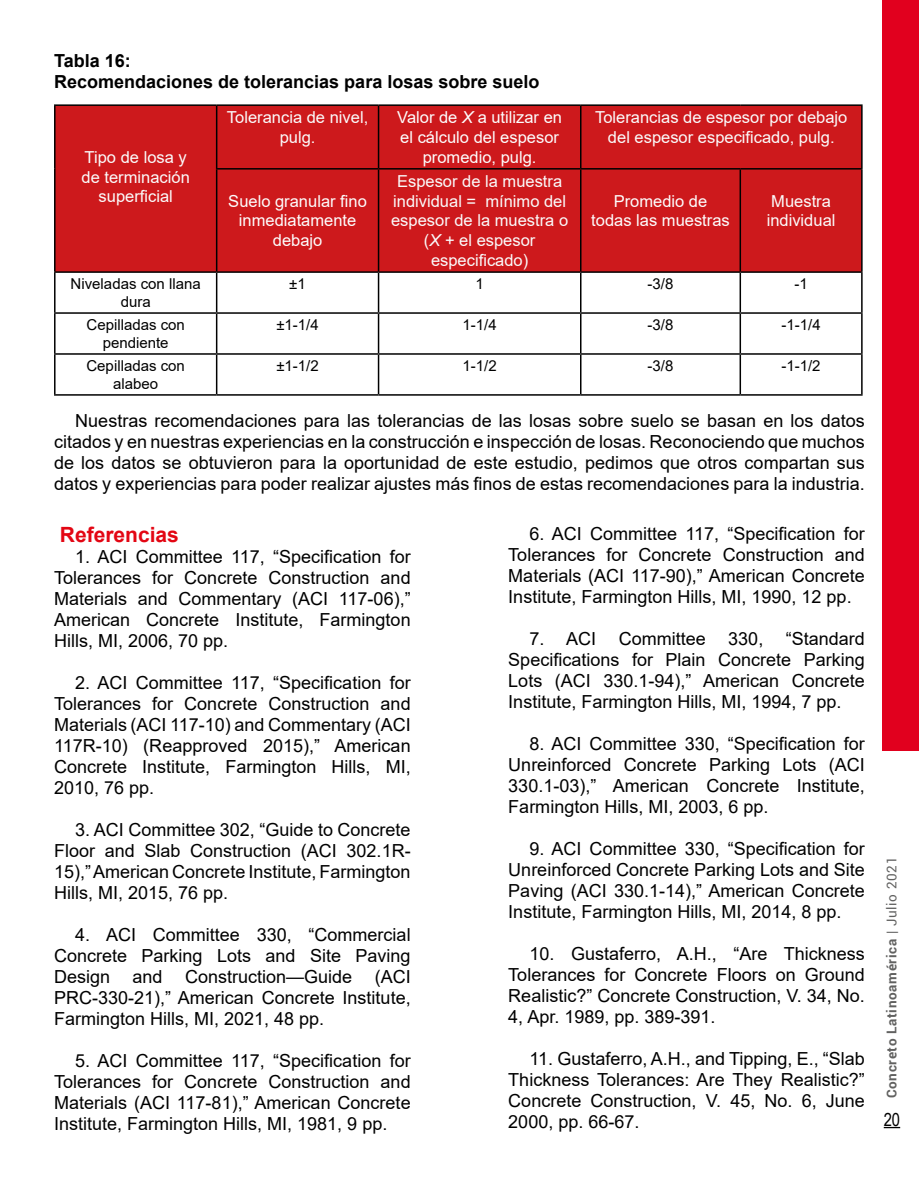
<style>
.page{position:relative;width:919px;height:1187px;background:#fff}
.page>*{position:absolute;margin:0;border:0;box-sizing:border-box;transform-origin:0 0}
.t1{font:700 21px "Arial";color:#e30613}
.t2{font:18px/21px "Arial";color:#000;text-align:justify}
.t3{font:700 18px/21px "Arial";color:#000}
.t4{font:18px "Arial Narrow";color:#000}
.t5{font:16.5px/19.8px "Arial";color:#fbfbfb;text-align:center}
.t6{font:16.5px/19.8px "Arial";color:#fdfdfd;text-align:center}
.t7{font:16.5px/19.8px "Arial";color:#fafafa;text-align:center}
.t8{font:15px/18px "Arial";color:#000;text-align:center}
.t9{font:700 13.5px "Roboto";letter-spacing:.05em;color:#616160}
.s1{font-style:italic}
.s2{font-weight:400}
</style>
<div class="page">
<svg style="left:883px;top:1126px;width:17px;height:2px"></svg>
<div style="left:56px;top:106px;width:805px;height:165px;background:#cd191c"></div>
<hr style="left:54px;top:104px;width:163px;height:2px;background:#000">
<hr style="left:54px;top:106px;width:2px;height:63px;background:#000">
<hr style="left:217px;top:104px;width:161px;height:2px;background:#000">
<hr style="left:216px;top:106px;width:1px;height:62px;background:#000">
<hr style="left:378px;top:104px;width:202px;height:2px;background:#000">
<hr style="left:378px;top:106px;width:1px;height:62px;background:#000">
<hr style="left:580px;top:104px;width:160px;height:2px;background:#000">
<hr style="left:580px;top:106px;width:1px;height:62px;background:#000">
<hr style="left:740px;top:104px;width:122px;height:2px;background:#000">
<hr style="left:861px;top:106px;width:1px;height:62px;background:#000">
<hr style="left:54px;top:169px;width:2px;height:102px;background:#000">
<hr style="left:216px;top:168px;width:162px;height:1px;background:#000">
<hr style="left:216px;top:169px;width:1px;height:102px;background:#000">
<hr style="left:378px;top:168px;width:202px;height:1px;background:#000">
<hr style="left:378px;top:169px;width:1px;height:102px;background:#000">
<hr style="left:580px;top:168px;width:160px;height:1px;background:#000">
<hr style="left:580px;top:169px;width:1px;height:102px;background:#000">
<hr style="left:740px;top:168px;width:122px;height:1px;background:#000">
<hr style="left:739px;top:169px;width:2px;height:102px;background:#000">
<hr style="left:861px;top:169px;width:1px;height:102px;background:#000">
<hr style="left:54px;top:271px;width:163px;height:2px;background:#000">
<hr style="left:54px;top:273px;width:2px;height:39px;background:#000">
<hr style="left:217px;top:271px;width:161px;height:2px;background:#000">
<hr style="left:216px;top:273px;width:1px;height:39px;background:#000">
<hr style="left:378px;top:271px;width:202px;height:2px;background:#000">
<hr style="left:378px;top:273px;width:1px;height:39px;background:#000">
<hr style="left:580px;top:271px;width:160px;height:2px;background:#000">
<hr style="left:580px;top:273px;width:1px;height:39px;background:#000">
<hr style="left:740px;top:271px;width:122px;height:2px;background:#000">
<hr style="left:739px;top:273px;width:2px;height:39px;background:#000">
<hr style="left:861px;top:273px;width:1px;height:39px;background:#000">
<hr style="left:54px;top:312px;width:163px;height:2px;background:#000">
<hr style="left:54px;top:314px;width:2px;height:39px;background:#000">
<hr style="left:217px;top:312px;width:161px;height:2px;background:#000">
<hr style="left:216px;top:314px;width:1px;height:39px;background:#000">
<hr style="left:378px;top:312px;width:202px;height:2px;background:#000">
<hr style="left:378px;top:314px;width:1px;height:39px;background:#000">
<hr style="left:580px;top:312px;width:160px;height:2px;background:#000">
<hr style="left:580px;top:314px;width:1px;height:39px;background:#000">
<hr style="left:740px;top:312px;width:122px;height:2px;background:#000">
<hr style="left:739px;top:314px;width:2px;height:39px;background:#000">
<hr style="left:861px;top:314px;width:1px;height:39px;background:#000">
<hr style="left:54px;top:353px;width:163px;height:2px;background:#000">
<hr style="left:54px;top:355px;width:2px;height:39px;background:#000">
<hr style="left:217px;top:353px;width:161px;height:2px;background:#000">
<hr style="left:216px;top:355px;width:1px;height:39px;background:#000">
<hr style="left:378px;top:353px;width:202px;height:2px;background:#000">
<hr style="left:378px;top:355px;width:1px;height:39px;background:#000">
<hr style="left:580px;top:353px;width:160px;height:2px;background:#000">
<hr style="left:580px;top:355px;width:1px;height:39px;background:#000">
<hr style="left:740px;top:353px;width:122px;height:2px;background:#000">
<hr style="left:739px;top:355px;width:2px;height:39px;background:#000">
<hr style="left:861px;top:355px;width:1px;height:39px;background:#000">
<hr style="left:54px;top:394px;width:163px;height:1px;background:#000">
<hr style="left:217px;top:394px;width:161px;height:1px;background:#000">
<hr style="left:378px;top:394px;width:202px;height:1px;background:#000">
<hr style="left:580px;top:394px;width:160px;height:1px;background:#000">
<hr style="left:740px;top:394px;width:122px;height:1px;background:#000">
<div style="left:882px;top:0;width:36px;height:750px;background:#e1001e"></div>
<p class="t3" style="left:54px;top:50px;width:487px">Tabla 16:<br>Recomendaciones de tolerancias para losas sobre suelo</p>
<p class="t5" style="left:82px;top:147px;width:110px">Tipo de losa y de terminación superficial</p>
<p class="t5" style="left:227px;top:107px;width:143px">Tolerancia de nivel, pulg.</p>
<p class="t6" style="left:397px;top:107px;width:166px">Valor de <span class="s1">X</span> a utilizar en el cálculo del espesor promedio, pulg.</p>
<p class="t5" style="left:595px;top:107px;width:254px">Tolerancias de espesor por debajo del espesor especificado, pulg.</p>
<p class="t6" style="left:228px;top:191px;width:140px">Suelo granular fino inmediatamente debajo</p>
<p class="t7" style="left:391px;top:171px;width:178px">Espesor de la muestra individual = mínimo del espesor de la muestra o (<span class="s1">X</span> + el espesor especificado)</p>
<p class="t6" style="left:591px;top:191px;width:140px">Promedio de<br>todas las muestras</p>
<p class="t5" style="left:766px;top:191px;width:70px;text-align:left">Muestra individual</p>
<p class="t8" style="left:71px;top:274px;width:132px">Niveladas con llana dura</p>
<p class="t8" style="left:289px;top:274px;width:18px">±1</p>
<p class="t8" style="left:475px;top:274px;width:10px">1</p>
<p class="t8" style="left:647px;top:274px;width:27px">-3/8</p>
<p class="t8" style="left:794px;top:274px;width:15px">-1</p>
<p class="t8" style="left:86px;top:315px;width:100px">Cepilladas con pendiente</p>
<p class="t8" style="left:276px;top:315px;width:44px">±1-1/4</p>
<p class="t8" style="left:462px;top:315px;width:36px">1-1/4</p>
<p class="t8" style="left:647px;top:315px;width:27px">-3/8</p>
<p class="t8" style="left:781px;top:315px;width:41px">-1-1/4</p>
<p class="t8" style="left:86px;top:356px;width:100px">Cepilladas con alabeo</p>
<p class="t8" style="left:276px;top:356px;width:44px">±1-1/2</p>
<p class="t8" style="left:462px;top:356px;width:36px">1-1/2</p>
<p class="t8" style="left:647px;top:356px;width:27px">-3/8</p>
<p class="t8" style="left:781px;top:356px;width:41px">-1-1/2</p>
<p class="t2" style="left:54px;top:410px;width:812px;text-indent:21px">Nuestras recomendaciones para las tolerancias de las losas sobre suelo se basan en los datos citados y en nuestras experiencias en la construcción e inspección de losas. Reconociendo que muchos de los datos se obtuvieron para la oportunidad de este estudio, pedimos que otros compartan sus datos y experiencias para poder realizar ajustes más finos de estas recomendaciones para la industria.</p>
<p class="t1" style="left:60px;top:519px;width:121px">Referencias</p>
<p class="t2" style="left:54px;top:546px;width:358px;text-indent:21px">1. ACI Committee 117, “Specification for Tolerances for Concrete Construction and Materials and Commentary (ACI 117-06),” American Concrete Institute, Farmington Hills, MI, 2006, 70 pp.</p>
<p class="t2" style="left:54px;top:672px;width:358px;text-indent:21px">2. ACI Committee 117, “Specification for Tolerances for Concrete Construction and Materials (ACI 117-10) and Commentary (ACI 117R-10) (Reapproved 2015),” American Concrete Institute, Farmington Hills, MI, 2010, 76 pp.</p>
<p class="t2" style="left:54px;top:819px;width:358px;text-indent:21px">3. ACI Committee 302, “Guide to Concrete Floor and Slab Construction (ACI 302.1R-15),” American Concrete Institute, Farmington Hills, MI, 2015, 76 pp.</p>
<p class="t2" style="left:54px;top:924px;width:358px;text-indent:21px">4. ACI Committee 330, “Commercial Concrete Parking Lots and Site Paving Design and Construction—Guide (ACI PRC-330-21),” American Concrete Institute, Farmington Hills, MI, 2021, 48 pp.</p>
<p class="t2" style="left:54px;top:1050px;width:358px;text-indent:21px">5. ACI Committee 117, “Specification for Tolerances for Concrete Construction and Materials (ACI 117-81),” American Concrete Institute, Farmington Hills, MI, 1981, 9 pp.</p>
<p class="t2" style="left:508px;top:523px;width:358px;text-indent:21px">6. ACI Committee 117, “Specification for Tolerances for Concrete Construction and Materials (ACI 117-90),” American Concrete Institute, Farmington Hills, MI, 1990, 12 pp.</p>
<p class="t2" style="left:529px;top:628px;width:68px">7. ACI</p>
<p class="t2" style="left:618px;top:628px;width:89px">Committee</p>
<p class="t2" style="left:728px;top:628px;width:37px">330,</p>
<p class="t2" style="left:508px;top:628px;width:358px;text-indent:277px">“Standard Specifications for Plain Concrete Parking Lots (ACI 330.1-94),” American Concrete Institute, Farmington Hills, MI, 1994, 7 pp.</p>
<p class="t2" style="left:508px;top:733px;width:358px;text-indent:21px">8. ACI Committee 330, “Specification for Unreinforced Concrete Parking Lots (ACI 330.1-03),” American Concrete Institute, Farmington Hills, MI, 2003, 6 pp.</p>
<p class="t2" style="left:508px;top:838px;width:358px;text-indent:21px">9. ACI Committee 330, “Specification for Unreinforced Concrete Parking Lots and Site Paving (ACI 330.1-14),” American Concrete Institute, Farmington Hills, MI, 2014, 8 pp.</p>
<p class="t2" style="left:508px;top:943px;width:358px;text-indent:21px">10. Gustaferro, A.H., “Are Thickness Tolerances for Concrete Floors on Ground Realistic?” Concrete Construction, V. 34, No.<br>4, Apr. 1989, pp. 389-391.</p>
<p class="t2" style="left:508px;top:1048px;width:358px;text-indent:21px">11. Gustaferro, A.H., and Tipping, E., “Slab Thickness Tolerances: Are They Realistic?” Concrete Construction, V. 45, No. 6, June 2000, pp. 66-67.</p>
<p class="t9" style="left:882px;top:1098px;width:243px;rotate:-90deg">Concreto Latinoamérica <span class="s2">| Julio 2021</span></p>
<p class="t4" style="left:883px;top:1105px;width:18px">20</p>
</div>
